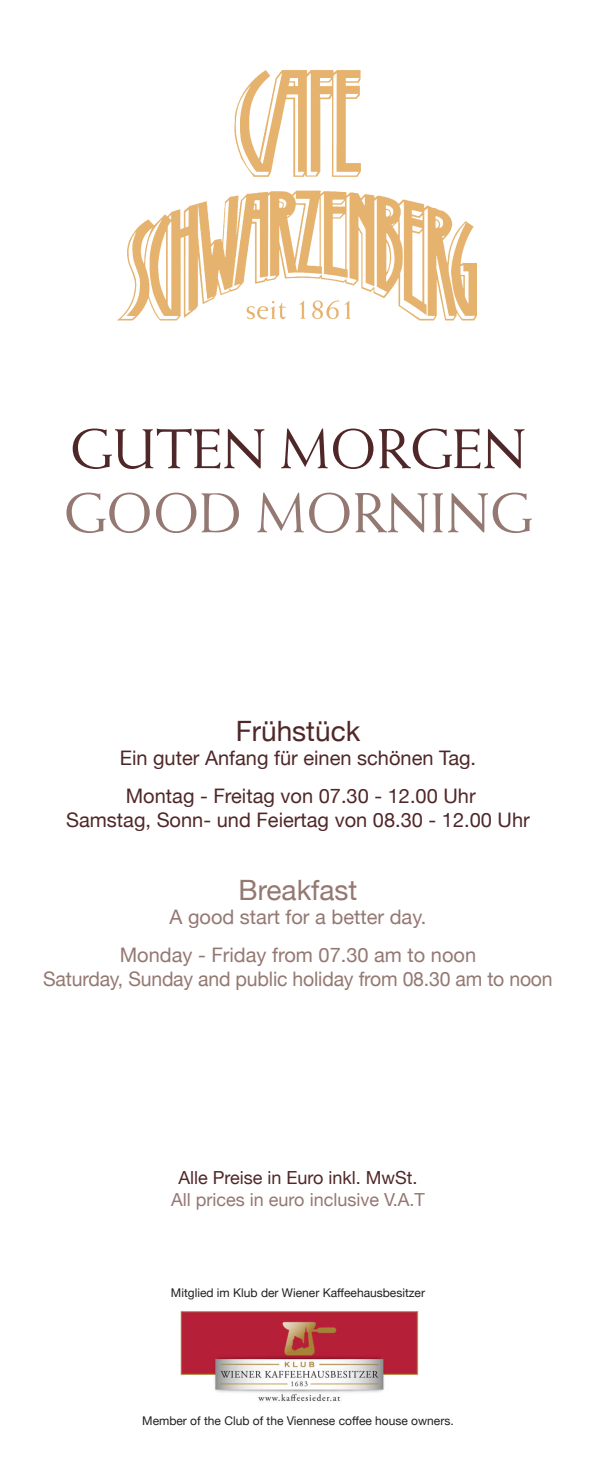
<style>
.page{position:relative;width:596px;height:1458px;background:#fff}
.page>*{position:absolute;margin:0;border:0;box-sizing:border-box;transform-origin:0 0}
.t1{font:56px "Weiss";color:#502728}
.t2{font:56px "Weiss";color:#947872}
.t3{font:28px "Helvetica Neue";color:#502728}
.t4{font:28px "Helvetica Neue";color:#947872}
.t5{font:20px/38px "Helvetica Neue";color:#502728;text-align:center}
.t6{font:20px/38px "Helvetica Neue";letter-spacing:-.01em;color:#947872;text-align:center}
.t7{font:18px "Helvetica Neue";color:#947872}
.t8{font:18px "Helvetica Neue";color:#502728}
.t9{font:12px "Helvetica Neue";color:#231f20}
</style>
<div class="page">
<img style="left:180px;top:1310px;width:239px;height:91px">
<img style="left:117px;top:70px;width:359px;height:250px">
<h1 class="t1" style="left:70px;top:416px;width:457px">GUTEN MORGEN</h1>
<h1 class="t2" style="left:64px;top:480px;width:470px">GOOD MORNING</h1>
<h2 class="t3" style="left:235px;top:710px;width:126px">Frühstück</h2>
<p class="t5" style="left:120px;top:739px;width:357px">Ein guter Anfang für einen schönen Tag.<br>Montag - Freitag von 07.30 - 12.00 Uhr</p>
<p class="t5" style="left:66px;top:801px;width:465px">Samstag, Sonn- und Feiertag von 08.30 - 12.00 Uhr</p>
<h2 class="t4" style="left:238px;top:869px;width:120px">Breakfast</h2>
<p class="t6" style="left:120px;top:899px;width:358px">A good start for a better day.<br>Monday - Friday from 07.30 am to noon</p>
<p class="t6" style="left:43px;top:961px;width:510px">Saturday, Sunday and public holiday from 08.30 am to noon</p>
<p class="t8" style="left:178px;top:1164px;width:241px">Alle Preise in Euro inkl. MwSt.</p>
<p class="t7" style="left:171px;top:1185px;width:255px">All prices in euro inclusive V.A.T</p>
<p class="t9" style="left:171px;top:1283px;width:255px">Mitglied im Klub der Wiener Kaffeehausbesitzer</p>
<p class="t9" style="left:142px;top:1412px;width:313px">Member of the Club of the Viennese coffee house owners.</p>
</div>
